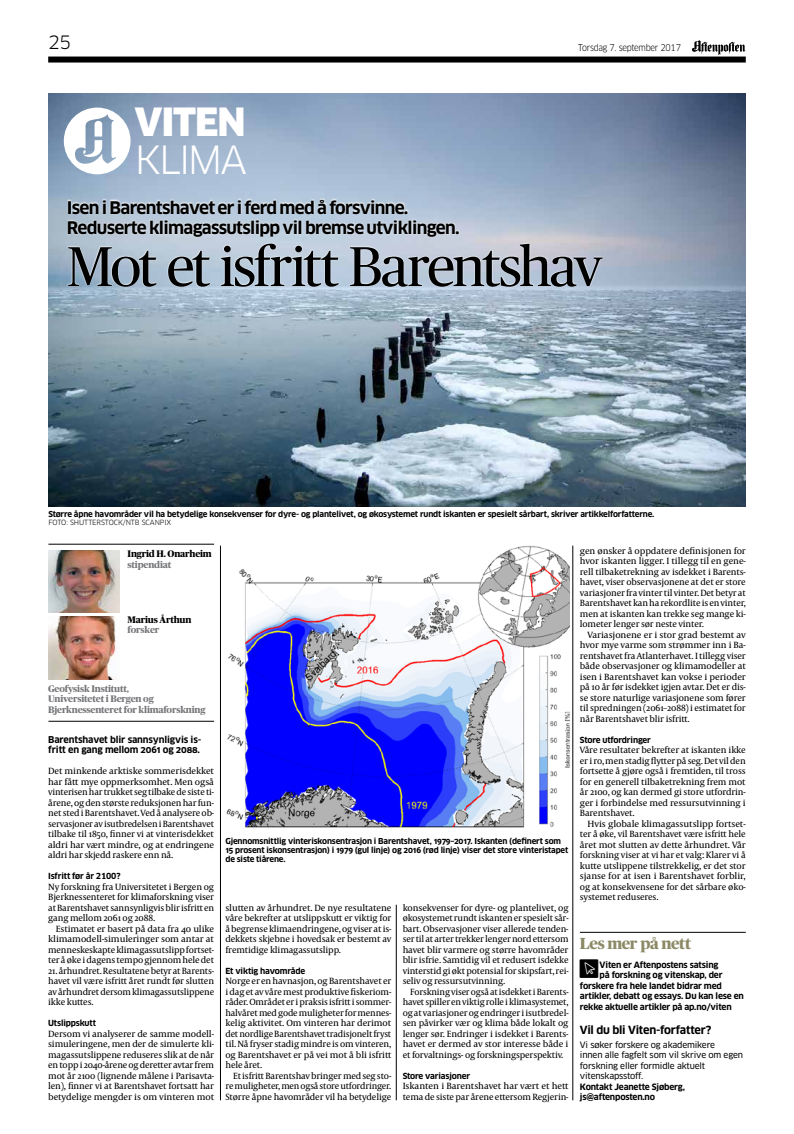
<style>
.page{position:relative;width:794px;height:1134px;background:#fff}
.page>*{position:absolute;margin:0;border:0;box-sizing:border-box;transform-origin:0 0}
.t1{font:56px "Publico Headline";letter-spacing:-.045em;color:#000}
.t2{font:900 38px "Clan OT";letter-spacing:-.025em;color:#fff}
.t3{font:38px "Clan OT";letter-spacing:-.055em;color:#fff}
.t4{font:24.9px "M Pi";color:#000}
.t5{font:18px "Clan OT";color:#000}
.t6{font:700 17px/20px "Clan OT";letter-spacing:-.04em;color:#000}
.t7{font:800 16px "Publico Headline";letter-spacing:-.03em;color:#8c8966}
.t8{font:700 11px "Clan OT";letter-spacing:-.025em;color:#000}
.t9{font:800 9.5px/10.5px "Publico Headline";letter-spacing:-.02em;color:#77787b}
.t10{font:800 9.5px "Publico Headline";letter-spacing:-.02em;color:#000}
.t11{font:9.2px/10.5px "Capitolium News 2";letter-spacing:-.015em;color:#000;text-align:justify}
.t12{font:700 9.2px/10.5px "Clan OT";letter-spacing:-.015em;color:#000}
.t13{font:9px "Clan OT Narr";letter-spacing:-.03em;color:#000}
.t14{font:700 8.5px/10.5px "Clan OT";letter-spacing:-.02em;color:#000}
.t15{font:8.5px/10.5px "Clan OT News";letter-spacing:-.02em;color:#000}
.t16{font:700 8.2px "Clan OT";letter-spacing:-.02em;color:#000}
.t17{font:700 8px/9px "Clan OT";letter-spacing:-.02em;color:#000}
.t18{font:7px "Clan OT";letter-spacing:-.01em;color:#000}
</style>
<div class="page">
<svg style="left:692px;top:40px;width:53px;height:15px"></svg>
<div style="left:48px;top:57px;width:698px;height:6px;background:#000"></div>
<img style="left:48px;top:93px;width:697px;height:413px">
<svg style="left:64px;top:108px;width:67px;height:66px"></svg>
<svg style="left:67px;top:198px;width:393px;height:40px;background:#ccd8e5"></svg>
<svg style="left:67px;top:242px;width:537px;height:46px"></svg>
<hr style="left:220px;top:546px;width:1px;height:554px;background:#000">
<hr style="left:396px;top:905px;width:1px;height:195px;background:#000">
<hr style="left:572px;top:546px;width:1px;height:554px;background:#000">
<img style="left:226px;top:546px;width:343px;height:282px">
<hr style="left:580px;top:932px;width:166px;height:1px;background:#000">
<hr style="left:48px;top:544px;width:166px;height:1px;background:#000">
<hr style="left:48px;top:721px;width:166px;height:1px;background:#000">
<img style="left:48px;top:617px;width:68px;height:63px">
<img style="left:48px;top:551px;width:71px;height:62px">
<h3 class="t5" style="left:48px;top:32px;width:25px">25</h3>
<p class="t13" style="left:578px;top:42px;width:104px">Torsdag 7. september 2017</p>
<h2 class="t2" style="left:135px;top:100px;width:112px">VITEN</h2>
<h2 class="t3" style="left:135px;top:138px;width:114px">KLIMA</h2>
<h3 class="t6" style="left:67px;top:198px;width:394px">Isen i Barentshavet er i ferd med å forsvinne.<br>Reduserte klimagassutslipp vil bremse utviklingen.</h3>
<h1 class="t1" style="left:67px;top:227px;width:537px">Mot et isfritt Barentshav</h1>
<p class="t17" style="left:48px;top:510px;width:607px">Større åpne havområder vil ha betydelige konsekvenser for dyre- og plantelivet, og økosystemet rundt iskanten er spesielt sårbart, skriver artikkelforfatterne.</p>
<p class="t18" style="left:48px;top:518px;width:124px">FOTO: SHUTTERSTOCK/NTB SCANPIX</p>
<p class="t10" style="left:128px;top:547px;width:86px">Ingrid H. Onarheim</p>
<p class="t9" style="left:128px;top:559px;width:45px">stipendiat</p>
<p class="t10" style="left:128px;top:613px;width:65px">Marius Årthun</p>
<p class="t9" style="left:128px;top:624px;width:33px">forsker</p>
<p class="t9" style="left:48px;top:683px;width:159px">Geofysisk Institutt,<br>Universitetet i Bergen og<br>Bjerknessenteret for klimaforskning</p>
<p class="t12" style="left:48px;top:734px;width:155px">Barentshavet blir sannsynligvis is&shy;fritt en gang mellom 2061 og 2088.</p>
<p class="t11" style="left:48px;top:766px;width:167px">Det minkende arktiske sommerisdekket har fått mye oppmerksomhet. Men også vinterisen har trukket seg tilbake de siste ti&shy;årene, og den største reduksjonen har fun&shy;net sted i Barentshavet. Ved å analysere ob&shy;servasjoner av isutbredelsen i Barentshavet tilbake til 1850, finner vi at vinterisdekket aldri har vært mindre, og at endringene aldri har skjedd raskere enn nå.</p>
<p class="t16" style="left:48px;top:872px;width:74px">Isfritt før år 2100?</p>
<p class="t11" style="left:48px;top:881px;width:167px">Ny forskning fra Universitetet i Bergen og Bjerknessenteret for klimaforskning viser at Barentshavet sannsynligvis blir isfritt en gang mellom 2061 og 2088.</p>
<p class="t11" style="left:48px;top:923px;width:167px;text-indent:8px">Estimatet er basert på data fra 40 ulike klimamodell-simuleringer som antar at menneskeskapte klimagassutslipp fortset&shy;ter å øke i dagens tempo gjennom hele det</p>
<p class="t11" style="left:48px;top:965px;width:167px">21. århundret. Resultatene betyr at Barents&shy;havet vil være isfritt året rundt før slutten av århundret dersom klimagassutslippene ikke kuttes.</p>
<p class="t16" style="left:48px;top:1019px;width:49px">Utslippskutt</p>
<p class="t11" style="left:48px;top:1028px;width:167px">Dersom vi analyserer de samme modell&shy;simuleringene, men der de simulerte kli&shy;magassutslippene reduseres slik at de når en topp i 2040-årene og deretter avtar frem mot år 2100 (lignende målene i Parisavta&shy;len), finner vi at Barentshavet fortsatt har betydelige mengder is om vinteren mot</p>
<p class="t17" style="left:225px;top:836px;width:344px">Gjennomsnittlig vinteriskonsentrasjon i Barentshavet, 1979–2017. Iskanten (definert som<br>15 prosent iskonsentrasjon) i 1979 (gul linje) og 2016 (rød linje) viser det store vinteristapet de siste tiårene.</p>
<p class="t11" style="left:225px;top:902px;width:167px">slutten av århundret. De nye resultatene våre bekrefter at utslippskutt er viktig for å begrense klimaendringene, og viser at is&shy;dekkets skjebne i hovedsak er bestemt av fremtidige klimagassutslipp.</p>
<p class="t16" style="left:225px;top:966px;width:81px">Et viktig havområde</p>
<p class="t11" style="left:225px;top:976px;width:167px">Norge er en havnasjon, og Barentshavet er i dag et av våre mest produktive fiskeriom&shy;råder. Området er i praksis isfritt i sommer&shy;halvåret med gode muligheter for mennes&shy;kelig aktivitet. Om vinteren har derimot det nordlige Barentshavet tradisjonelt fryst til. Nå fryser stadig mindre is om vinteren, og Barentshavet er på vei mot å bli isfritt hele året.</p>
<p class="t11" style="left:225px;top:1070px;width:167px;text-indent:8px">Et isfritt Barentshav bringer med seg sto&shy;re muligheter, men også store utfordringer.<br>Større åpne havområder vil ha betydelige</p>
<p class="t11" style="left:403px;top:902px;width:167px">konsekvenser for dyre- og plantelivet, og økosystemet rundt iskanten er spesielt sår&shy;bart. Observasjoner viser allerede tenden&shy;ser til at arter trekker lenger nord ettersom havet blir varmere og større havområder blir isfrie. Samtidig vil et redusert isdekke vinterstid gi økt potensial for skipsfart, rei&shy;seliv og ressursutvinning.</p>
<p class="t11" style="left:403px;top:986px;width:167px;text-indent:8px">Forskning viser også at isdekket i Barents&shy;havet spiller en viktig rolle i klimasystemet, og at variasjoner og endringer i isutbredel&shy;sen påvirker vær og klima både lokalt og lenger sør. Endringer i isdekket i Barents&shy;havet er dermed av stor interesse både i et forvaltnings- og forskningsperspektiv.</p>
<p class="t16" style="left:403px;top:1071px;width:69px">Store variasjoner</p>
<p class="t11" style="left:403px;top:1081px;width:167px">Iskanten i Barentshavet har vært et hett tema de siste par årene ettersom Regjerin-</p>
<p class="t11" style="left:580px;top:545px;width:167px">gen ønsker å oppdatere definisjonen for hvor iskanten ligger. I tillegg til en gene&shy;rell tilbaketrekning av isdekket i Barents&shy;havet, viser observasjonene at det er store variasjoner fra vinter til vinter. Det betyr at Barentshavet kan ha rekordlite is en vinter, men at iskanten kan trekke seg mange ki&shy;lometer lenger sør neste vinter.</p>
<p class="t11" style="left:580px;top:629px;width:167px;text-indent:8px">Variasjonene er i stor grad bestemt av hvor mye varme som strømmer inn i Ba&shy;rentshavet fra Atlanterhavet. I tillegg viser både observasjoner og klimamodeller at isen i Barentshavet kan vokse i perioder på 10 år før isdekket igjen avtar. Det er dis&shy;se store naturlige variasjonene som fører til spredningen (2061–2088) i estimatet for når Barentshavet blir isfritt.</p>
<p class="t16" style="left:580px;top:735px;width:73px">Store utfordringer</p>
<p class="t11" style="left:580px;top:745px;width:167px">Våre resultater bekrefter at iskanten ikke er i ro, men stadig flytter på seg. Det vil den fortsette å gjøre også i fremtiden, til tross for en generell tilbaketrekning frem mot år 2100, og kan dermed gi store utfordrin&shy;ger i forbindelse med ressursutvinning i Barentshavet.</p>
<p class="t11" style="left:580px;top:818px;width:167px;text-indent:8px">Hvis globale klimagassutslipp fortset&shy;ter å øke, vil Barentshavet være isfritt hele året mot slutten av dette århundret. Vår forskning viser at vi har et valg: Klarer vi å kutte utslippene tilstrekkelig, er det stor sjanse for at isen i Barentshavet forblir, og at konsekvensene for det sårbare øko&shy;systemet reduseres.</p>
<h3 class="t7" style="left:580px;top:932px;width:113px">Les mer på nett</h3>
<h3 class="t4" style="left:578px;top:957px;width:23px">p</h3>
<p class="t14" style="left:599px;top:960px;width:120px">Viten er Aftenpostens satsing</p>
<p class="t14" style="left:599px;top:970px;width:125px">på forskning og vitenskap, der</p>
<p class="t14" style="left:580px;top:981px;width:144px">forskere fra hele landet bidrar med</p>
<p class="t14" style="left:580px;top:991px;width:165px">artikler, debatt og essays. Du kan lese en</p>
<p class="t14" style="left:580px;top:1002px;width:153px">rekke aktuelle artikler på ap.no/viten</p>
<p class="t8" style="left:580px;top:1024px;width:133px">Vil du bli Viten-forfatter?</p>
<p class="t15" style="left:580px;top:1039px;width:165px">Vi søker forskere og akademikere<br>innen alle fagfelt som vil skrive om egen forskning eller formidle aktuelt vitenskapsstoff.</p>
<p class="t14" style="left:580px;top:1081px;width:107px">Kontakt Jeanette Sjøberg, js@aftenposten.no</p>
</div>
